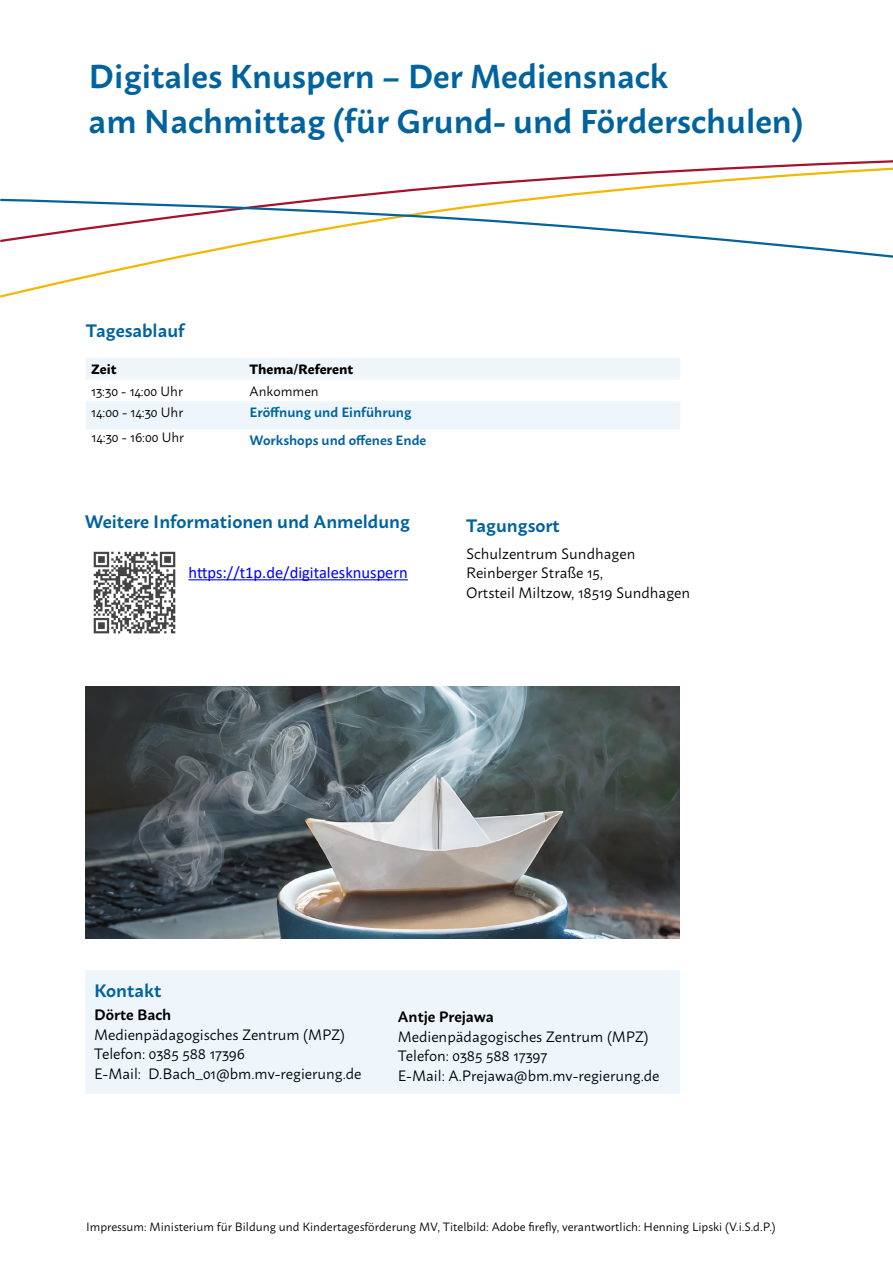
<style>
.page{position:relative;width:893px;height:1263px;background:#fff}
.page>*{position:absolute;margin:0;border:0;box-sizing:border-box;transform-origin:0 0}
.Deckblatt_Titel_Blau{font:600 33px/45px "Macho";color:#00639e}
.Überschrift_klein_bl{font:600 18px "Macho";color:#00639e}
.Heading_1{font:600 18px "Macho";color:#00639e}
.Überschrift_klein_bl-2{font:16.5px "Calibri";color:#00f}
.t1{font:15px/19.5px "Macho";color:#000}
.t2{font:600 15px "Macho";color:#000}
.Normal__Web{font:13.5px "Macho";color:#000}
.Normal__Web-2{font:600 13.5px "Macho";color:#00639e}
.Normal__Web-3{font:700 13.5px "Macho";color:#000}
.t3{font:12px "Macho";color:#000}
</style>
<div class="page">
<div style="left:86px;top:970px;width:594px;height:123px;background:#eef6fc"></div>
<svg style="left:86px;top:358px;width:594px;height:71px"></svg>
<img style="left:93px;top:551px;width:83px;height:82px">
<svg style="left:0;top:260px;width:170px;height:38px"></svg>
<svg style="left:324px;top:160px;width:569px;height:38px"></svg>
<svg style="left:0;top:198px;width:893px;height:62px"></svg>
<hr style="left:189px;top:579px;width:219px;height:1px;background:#00f">
<img style="left:85px;top:687px;width:594px;height:252px">
<p class="Deckblatt_Titel_Blau" style="left:89px;top:50px;width:716px">Digitales Knuspern – Der Mediensnack<br>am Nachmittag (für Grund- und Förderschulen)</p>
<p class="Heading_1" style="left:86px;top:315px;width:101px">Tagesablauf</p>
<p class="Normal__Web-3" style="left:91px;top:357px;width:27px">Zeit</p>
<p class="Normal__Web-3" style="left:249px;top:357px;width:105px">Thema/Referent</p>
<p class="Normal__Web" style="left:91px;top:379px;width:93px">13:30 - 14:00 Uhr</p>
<p class="Normal__Web" style="left:249px;top:379px;width:71px">Ankommen</p>
<p class="Normal__Web" style="left:91px;top:401px;width:93px">14:00 - 14:30 Uhr</p>
<p class="Normal__Web-2" style="left:249px;top:400px;width:163px">Eröffnung und Einführung</p>
<p class="Normal__Web-2" style="left:249px;top:429px;width:178px">Workshops und offenes Ende</p>
<p class="Normal__Web" style="left:92px;top:426px;width:94px">14:30 - 16:00 Uhr</p>
<p class="Überschrift_klein_bl" style="left:85px;top:505px;width:327px">Weitere Informationen und Anmeldung</p>
<p class="Überschrift_klein_bl-2" style="left:189px;top:561px;width:221px">https://t1p.de/digitalesknuspern</p>
<p class="Heading_1" style="left:466px;top:509px;width:95px">Tagungsort</p>
<p class="t1" style="left:466px;top:542px;width:226px">Schulzentrum Sundhagen<br>Reinberger Straße 15,<br>Ortsteil Miltzow, 18519 Sundhagen</p>
<p class="Überschrift_klein_bl" style="left:94px;top:974px;width:69px">Kontakt</p>
<p class="t2" style="left:94px;top:1002px;width:79px">Dörte Bach</p>
<p class="t1" style="left:94px;top:1023px;width:252px">Medienpädagogisches Zentrum (MPZ)</p>
<p class="t1" style="left:94px;top:1043px;width:152px">Telefon: 0385 588 17396</p>
<p class="t1" style="left:94px;top:1062px;width:269px">E-Mail: D.Bach_01@bm.mv-regierung.de</p>
<p class="t2" style="left:398px;top:1003px;width:98px">Antje Prejawa</p>
<p class="t1" style="left:398px;top:1025px;width:252px">Medienpädagogisches Zentrum (MPZ)</p>
<p class="t1" style="left:398px;top:1045px;width:151px">Telefon: 0385 588 17397</p>
<p class="t1" style="left:398px;top:1064px;width:263px">E-Mail: A.Prejawa@bm.mv-regierung.de</p>
<p class="t3" style="left:86px;top:1216px;width:691px">Impressum: Ministerium für Bildung und Kindertagesförderung MV, Titelbild: Adobe firefly, verantwortlich: Henning Lipski (V.i.S.d.P.)</p>
</div>
